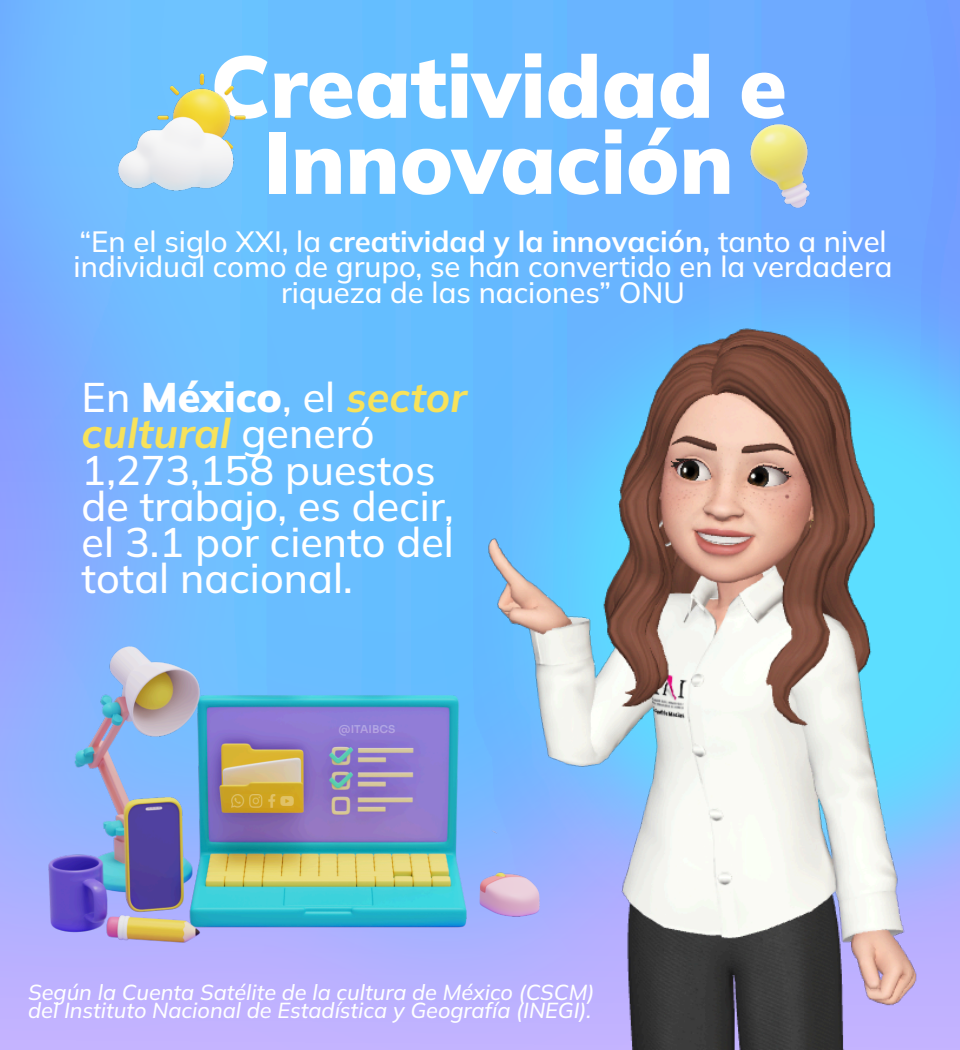
<style>
.page{position:relative;width:960px;height:1050px;background:#fff}
.page>*{position:absolute;margin:0;border:0;box-sizing:border-box;transform-origin:0 0}
.t1{font:900 87px/76px "Mulish";color:#fff;text-align:center}
.t2{font:italic 700 41.4px/36.2px "Mulish";color:#f7e25b}
.t3{font:500 41.2px/36.2px "Mulish";color:#fff}
.t4{font:500 29.2px/25.6px "Mulish";color:#fff;text-align:center}
.t5{font:italic 500 21.6px/19px "Mulish";color:#fff}
.t6{font:600 10.8px "Sora";color:rgb(255 255 255/.32)}
.s1{font-weight:700}
.s2{font-weight:500;font-style:normal;color:#fff}
.s3{font-weight:900;font-style:normal;color:#fff}
.s4{font-weight:500;font-style:normal;font-size:41.2px;color:#fff}
</style>
<div class="page">
<img style="left:0;top:0;width:960px;height:1050px">
<img style="left:308px;top:220px;width:652px;height:830px">
<img style="left:118px;top:74px;width:128px;height:117px">
<img style="left:751px;top:125px;width:58px;height:82px">
<img style="left:479px;top:830px;width:61px;height:86px">
<img style="left:49px;top:646px;width:418px;height:296px">
<img style="left:232px;top:794px;width:61px;height:13px">
<h1 class="t1" style="left:211px;top:47px;width:578px">Creatividad e<br>Innovación</h1>
<p class="t4" style="left:74px;top:228px;width:820px">“En el siglo XXI, la <span class="s1">creatividad y la innovación,</span> tanto a nivel individual como de grupo, se han convertido en la verdadera riqueza de las naciones” ONU</p>
<h2 class="t2" style="left:82px;top:379px;width:386px"><span class="s2">En</span> <span class="s3">México</span><span class="s2">, el</span> sector cultural <span class="s4">generó</span></h2>
<h3 class="t3" style="left:82px;top:451px;width:374px">1,273,158 puestos de trabajo, es decir, el 3.1 por ciento del total nacional.</h3>
<p class="t6" style="left:339px;top:722px;width:58px">@ITAIBCS</p>
<p class="t5" style="left:28px;top:982px;width:568px">Según la Cuenta Satélite de la cultura de México (CSCM) del Instituto Nacional de Estadística y Geografía (INEGI).</p>
</div>
